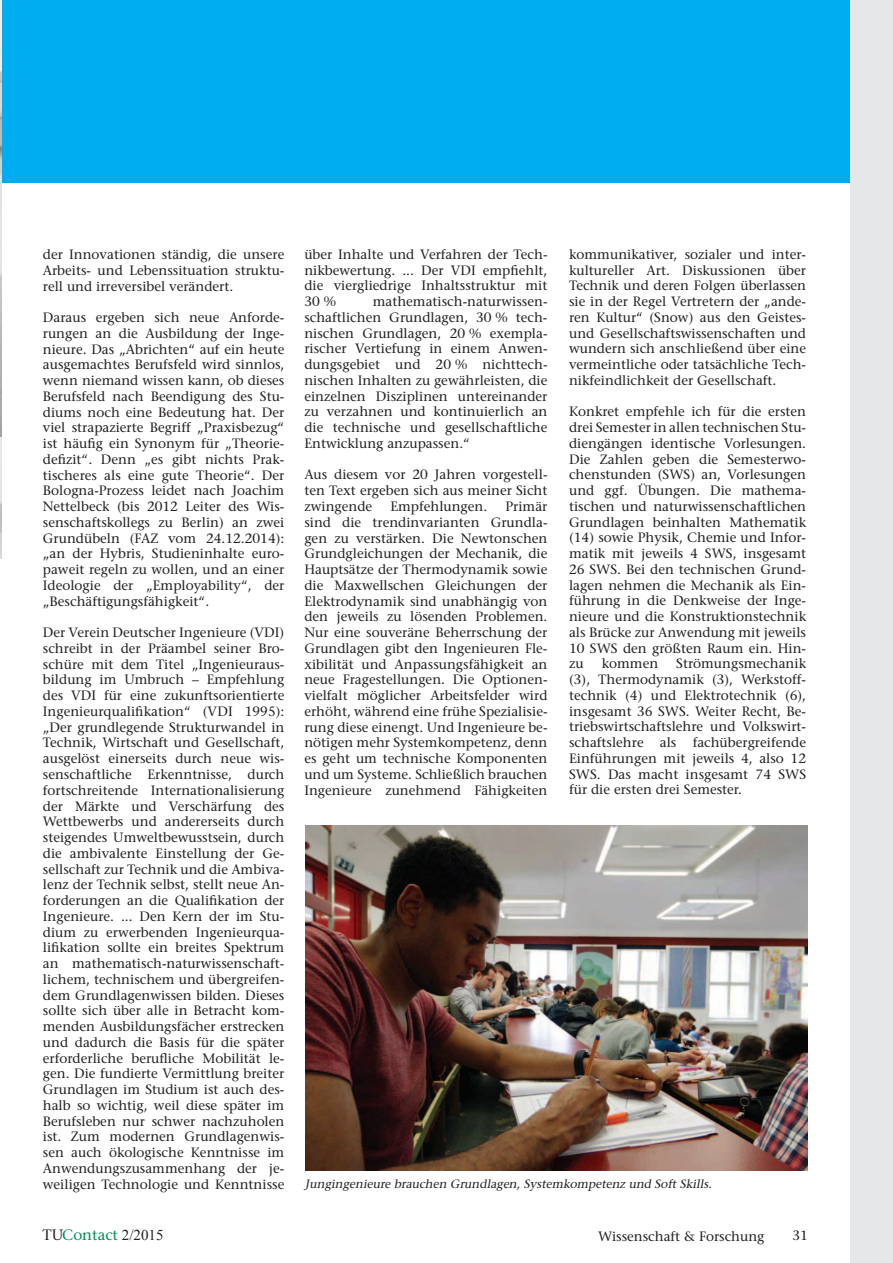
<style>
.page{position:relative;width:893px;height:1263px;background:#fff}
.page>*{position:absolute;margin:0;border:0;box-sizing:border-box;transform-origin:0 0}
.t1{font:15px "Stone Serif";color:#008c4e}
.t2{font:13.5px/15.8px "Stone Serif";color:#231f20;text-align:justify}
.t3{font:italic 12px "Stone Serif";color:#231f20}
.s1{color:#231f20}
.s2{font-family:"Times New Roman";color:#231f20}
</style>
<div class="page">
<div style="left:0;top:0;width:850px;height:183px;background:#00aeef"></div>
<div style="left:850px;top:0;width:43px;height:1263px;background:#e6e7e9"></div>
<img style="left:0;top:0;width:1px;height:438px">
<svg style="left:0;top:438px;width:1px;height:121px"></svg>
<img style="left:305px;top:826px;width:503px;height:345px">
<p class="t2" style="left:43px;top:248px;width:243px">der Innovationen ständig, die unsere Arbeits- und Lebenssituation struktu&shy;rell und irreversibel verändert.</p>
<p class="t2" style="left:43px;top:311px;width:243px">Daraus ergeben sich neue Anforde&shy;rungen an die Ausbildung der Inge&shy;nieure. Das „Abrichten“ auf ein heute ausgemachtes Berufsfeld wird sinnlos, wenn niemand wissen kann, ob dieses Berufsfeld nach Beendigung des Stu&shy;diums noch eine Bedeutung hat. Der viel strapazierte Begriff „Praxisbezug“ ist häufig ein Synonym für „Theorie&shy;defizit“. Denn „es gibt nichts Prak&shy;tischeres als eine gute Theorie“. Der Bologna-Prozess leidet nach Joachim Nettelbeck (bis 2012 Leiter des Wis&shy;senschaftskollegs zu Berlin) an zwei Grundübeln (FAZ vom 24.12.2014): „an der Hybris, Studieninhalte euro&shy;paweit regeln zu wollen, und an einer Ideologie der „Employability“, der „Beschäftigungsfähigkeit“.</p>
<p class="t2" style="left:43px;top:626px;width:243px">Der Verein Deutscher Ingenieure (VDI) schreibt in der Präambel seiner Bro&shy;schüre mit dem Titel „Ingenieuraus&shy;bildung im Umbruch – Empfehlung des VDI für eine zukunftsorientierte Ingenieurqualifikation“ (VDI 1995): „Der grundlegende Strukturwandel in Technik, Wirtschaft und Gesellschaft, ausgelöst einerseits durch neue wis&shy;senschaftliche Erkenntnisse, durch fortschreitende Internationalisierung der Märkte und Verschärfung des Wettbewerbs und andererseits durch steigendes Umweltbewusstsein, durch die ambivalente Einstellung der Ge&shy;sellschaft zur Technik und die Ambiva&shy;lenz der Technik selbst, stellt neue An&shy;forderungen an die Qualifikation der Ingenieure. ... Den Kern der im Stu&shy;dium zu erwerbenden Ingenieurqua&shy;lifikation sollte ein breites Spektrum an mathematisch-naturwissenschaft&shy;lichem, technischem und übergreifen&shy;dem Grundlagenwissen bilden. Dieses sollte sich über alle in Betracht kom&shy;menden Ausbildungsfächer erstrecken und dadurch die Basis für die später erforderliche berufliche Mobilität le&shy;gen. Die fundierte Vermittlung breiter Grundlagen im Studium ist auch des&shy;halb so wichtig, weil diese später im Berufsleben nur schwer nachzuholen ist. Zum modernen Grundlagenwis&shy;sen auch ökologische Kenntnisse im Anwendungszusammenhang der je&shy;weiligen Technologie und Kenntnisse</p>
<p class="t2" style="left:304px;top:248px;width:245px">über Inhalte und Verfahren der Tech&shy;nikbewertung. ... Der VDI empfiehlt, die viergliedrige Inhaltsstruktur mit 30 %</p>
<p class="t2" style="left:304px;top:295px;width:245px;text-indent:68px">mathematisch-naturwissen&shy;schaftlichen Grundlagen, 30 % tech&shy;nischen Grundlagen, 20 % exempla&shy;rischer Vertiefung in einem Anwen&shy;dungsgebiet und 20 % nichttech&shy;nischen Inhalten zu gewährleisten, die einzelnen Disziplinen untereinander zu verzahnen und kontinuierlich an die technische und gesellschaftliche Entwicklung anzupassen.“</p>
<p class="t2" style="left:304px;top:468px;width:245px">Aus diesem vor 20 Jahren vorgestell&shy;ten Text ergeben sich aus meiner Sicht zwingende</p>
<p class="t2" style="left:390px;top:500px;width:98px">Empfehlungen.</p>
<p class="t2" style="left:304px;top:500px;width:245px;text-indent:201px">Primär sind die trendinvarianten Grundla&shy;gen zu verstärken. Die Newtonschen Grundgleichungen der Mechanik, die Hauptsätze der Thermodynamik sowie die Maxwellschen Gleichungen der Elektrodynamik sind unabhängig von den jeweils zu lösenden Problemen.<br>Nur eine souveräne Beherrschung der Grundlagen gibt den Ingenieuren Fle&shy;xibilität und Anpassungsfähigkeit an neue Fragestellungen. Die Optionen&shy;vielfalt möglicher Arbeitsfelder wird erhöht, während eine frühe Spezialisie&shy;rung diese einengt. Und Ingenieure be&shy;nötigen mehr Systemkompetenz, denn es geht um technische Komponenten und um Systeme. Schließlich brauchen Ingenieure zunehmend Fähigkeiten</p>
<p class="t2" style="left:569px;top:248px;width:239px">kommunikativer, sozialer und inter&shy;kultureller Art. Diskussionen über Technik und deren Folgen überlassen sie in der Regel Vertretern der „ande&shy;ren Kultur“ (Snow) aus den Geistes&shy;und Gesellschaftswissenschaften und wundern sich anschließend über eine vermeintliche oder tatsächliche Tech&shy;nikfeindlichkeit der Gesellschaft.</p>
<p class="t2" style="left:569px;top:405px;width:239px">Konkret empfehle ich für die ersten drei Semester in allen technischen Stu&shy;diengängen identische Vorlesungen.<br>Die Zahlen geben die Semesterwo&shy;chenstunden (SWS) an, Vorlesungen und ggf. Übungen. Die mathema&shy;tischen und naturwissenschaftlichen Grundlagen beinhalten Mathematik (14) sowie Physik, Chemie und Infor&shy;matik mit jeweils 4 SWS, insgesamt 26 SWS. Bei den technischen Grund&shy;lagen nehmen die Mechanik als Ein&shy;führung in die Denkweise der Inge&shy;nieure und die Konstruktionstechnik als Brücke zur Anwendung mit jeweils 10 SWS den größten Raum ein. Hin&shy;zu</p>
<p class="t2" style="left:569px;top:657px;width:239px;text-indent:107px">Strömungsmechanik (3), Thermodynamik (3), Werkstoff&shy;technik (4) und Elektrotechnik (6), insgesamt 36 SWS. Weiter Recht, Be&shy;triebswirtschaftslehre und Volkswirt&shy;schaftslehre als fachübergreifende Einführungen mit jeweils 4, also 12<br>SWS. Das macht insgesamt 74 SWS für die ersten drei Semester.</p>
<p class="t2" style="left:602px;top:657px;width:58px">kommen</p>
<p class="t3" style="left:305px;top:1179px;width:410px">Jungingenieure brauchen Grundlagen, Systemkompetenz und Soft Skills.</p>
<p class="t1" style="left:43px;top:1229px;width:123px"><span class="s1">TU</span>Contact <span class="s2">2/2015</span></p>
<p class="t2" style="left:598px;top:1229px;width:168px">Wissenschaft &amp; Forschung</p>
<p class="t2" style="left:792px;top:1229px;width:17px">31</p>
</div>
